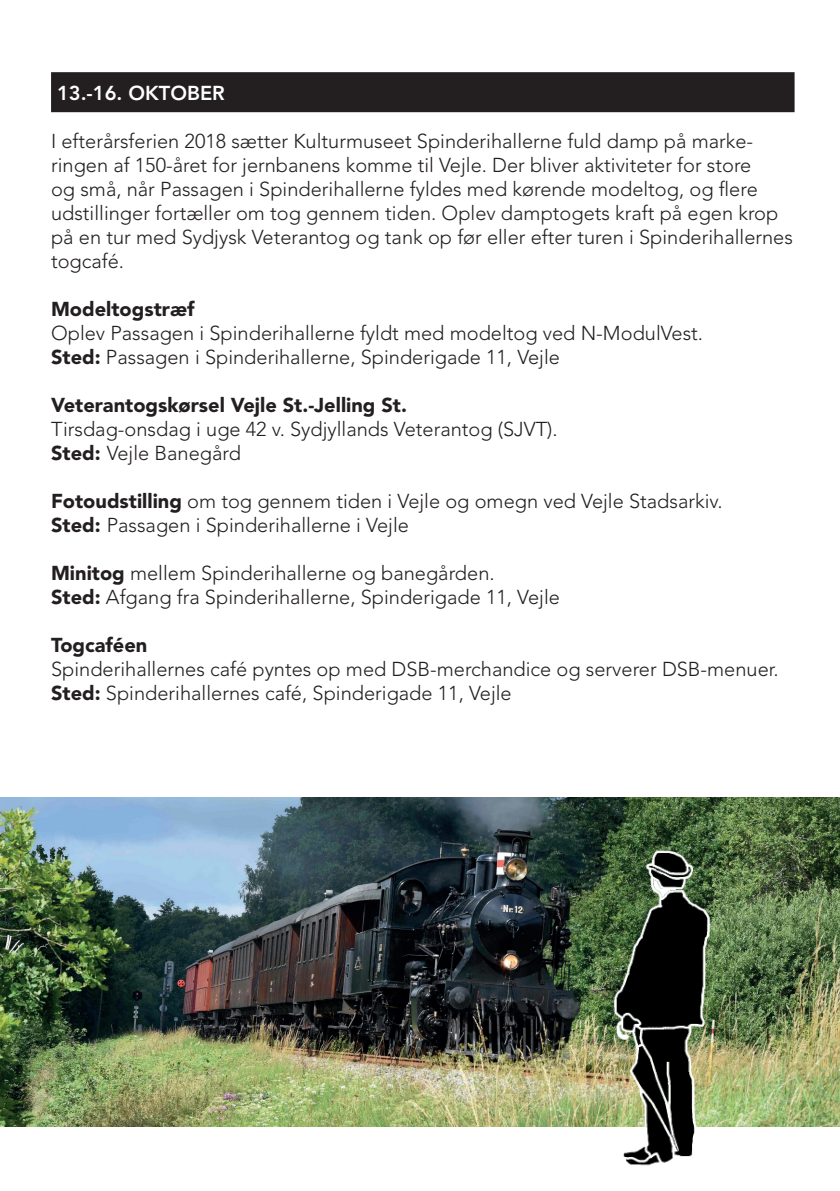
<style>
.page{position:relative;width:840px;height:1191px;background:#fff}
.page>*{position:absolute;margin:0;border:0;box-sizing:border-box;transform-origin:0 0}
.t1{font:300 20px/24px "Avenir LT Std";color:#231f20}
.t2{font:900 20px "Avenir LT Std";color:#231f20}
.t3{font:800 20px "Avenir LT Std";color:#fff}
.s1{font-weight:900}
</style>
<div class="page">
<div style="left:51px;top:72px;width:743px;height:40px;background:#231f20"></div>
<img style="left:0;top:797px;width:839px;height:329px">
<img style="left:586px;top:816px;width:145px;height:350px">
<p class="t3" style="left:57px;top:81px;width:169px">13.-16. OKTOBER</p>
<p class="t1" style="left:51px;top:129px;width:743px">I efterårsferien 2018 sætter Kulturmuseet Spinderihallerne fuld damp på marke&shy;ringen af 150-året for jernbanens komme til Vejle. Der bliver aktiviteter for store<br>og små, når Passagen i Spinderihallerne fyldes med kørende modeltog, og flere udstillinger fortæller om tog gennem tiden. Oplev damptogets kraft på egen krop på en tur med Sydjysk Veterantog og tank op før eller efter turen i Spinderihallernes togcafé.</p>
<p class="t2" style="left:51px;top:297px;width:145px">Modeltogstræf</p>
<p class="t1" style="left:51px;top:321px;width:653px">Oplev Passagen i Spinderihallerne fyldt med modeltog ved N-ModulVest.<br><span class="s1">Sted:</span> Passagen i Spinderihallerne, Spinderigade 11, Vejle</p>
<p class="t2" style="left:51px;top:393px;width:357px">Veterantogskørsel Vejle St.-Jelling St.</p>
<p class="t1" style="left:51px;top:417px;width:507px">Tirsdag-onsdag i uge 42 v. Sydjyllands Veterantog (SJVT).<br><span class="s1">Sted:</span> Vejle Banegård</p>
<p class="t1" style="left:51px;top:489px;width:672px"><span class="s1">Fotoudstilling</span> om tog gennem tiden i Vejle og omegn ved Vejle Stadsarkiv.<br><span class="s1">Sted:</span> Passagen i Spinderihallerne i Vejle</p>
<p class="t1" style="left:51px;top:561px;width:510px"><span class="s1">Minitog</span> mellem Spinderihallerne og banegården.<br><span class="s1">Sted:</span> Afgang fra Spinderihallerne, Spinderigade 11, Vejle</p>
<p class="t2" style="left:51px;top:633px;width:98px">Togcaféen</p>
<p class="t1" style="left:51px;top:657px;width:728px">Spinderihallernes café pyntes op med DSB-merchandice og serverer DSB-menuer.<br><span class="s1">Sted:</span> Spinderihallernes café, Spinderigade 11, Vejle</p>
</div>
